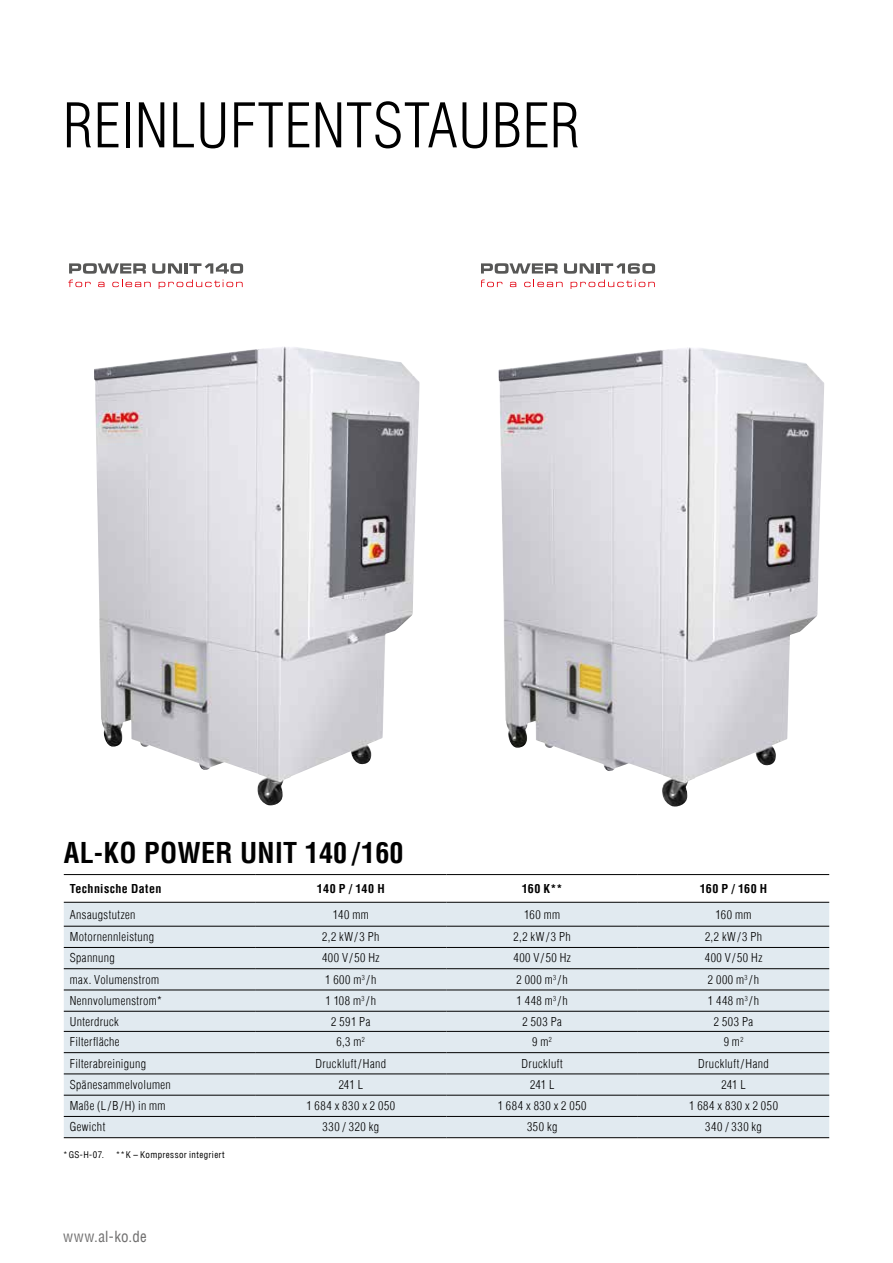
<style>
.page{position:relative;width:893px;height:1263px;background:#fff}
.page>*{position:absolute;margin:0;border:0;box-sizing:border-box;transform-origin:0 0}
.t1{font:300 condensed 60px "Helvetica Com";color:#000}
.t2{font:700 condensed 28.05px "Helvetica Com";letter-spacing:.01em;color:#000}
.t3{font:condensed 15px "Helvetica Com";letter-spacing:.015em;color:#706f6f}
.t4{font:300 condensed 12px "Helvetica Com";letter-spacing:.035em;color:#000}
.t5{font:700 condensed 12px "Helvetica Com";letter-spacing:.03em;color:#000}
.t6{font:condensed 9px "Helvetica Com";letter-spacing:.04em;color:#000}
</style>
<div class="page">
<img style="left:498px;top:347px;width:326px;height:460px">
<img style="left:94px;top:346px;width:326px;height:460px">
<svg style="left:482px;top:263px;width:173px;height:26px"></svg>
<svg style="left:68px;top:263px;width:175px;height:26px"></svg>
<svg style="left:64px;top:875px;width:765px;height:27px"></svg>
<div style="left:64px;top:903px;width:765px;height:234px;background:#e1eaf0"></div>
<hr style="left:64px;top:874px;width:191px;height:1px;background:#000">
<hr style="left:255px;top:874px;width:191px;height:1px;background:#000">
<hr style="left:446px;top:874px;width:192px;height:1px;background:#000">
<hr style="left:638px;top:874px;width:191px;height:1px;background:#000">
<hr style="left:64px;top:902px;width:191px;height:1px;background:#000">
<hr style="left:255px;top:902px;width:191px;height:1px;background:#000">
<hr style="left:446px;top:902px;width:192px;height:1px;background:#000">
<hr style="left:638px;top:902px;width:191px;height:1px;background:#000">
<hr style="left:64px;top:926px;width:191px;height:1px;background:#000">
<hr style="left:255px;top:926px;width:191px;height:1px;background:#000">
<hr style="left:446px;top:926px;width:192px;height:1px;background:#000">
<hr style="left:638px;top:926px;width:191px;height:1px;background:#000">
<hr style="left:64px;top:947px;width:191px;height:1px;background:#000">
<hr style="left:255px;top:947px;width:191px;height:1px;background:#000">
<hr style="left:446px;top:947px;width:192px;height:1px;background:#000">
<hr style="left:638px;top:947px;width:191px;height:1px;background:#000">
<hr style="left:64px;top:968px;width:191px;height:1px;background:#000">
<hr style="left:255px;top:968px;width:191px;height:1px;background:#000">
<hr style="left:446px;top:968px;width:192px;height:1px;background:#000">
<hr style="left:638px;top:968px;width:191px;height:1px;background:#000">
<hr style="left:64px;top:989px;width:191px;height:1px;background:#000">
<hr style="left:255px;top:989px;width:191px;height:1px;background:#000">
<hr style="left:446px;top:989px;width:192px;height:1px;background:#000">
<hr style="left:638px;top:989px;width:191px;height:1px;background:#000">
<hr style="left:64px;top:1011px;width:191px;height:1px;background:#000">
<hr style="left:255px;top:1011px;width:191px;height:1px;background:#000">
<hr style="left:446px;top:1011px;width:192px;height:1px;background:#000">
<hr style="left:638px;top:1011px;width:191px;height:1px;background:#000">
<hr style="left:64px;top:1031px;width:191px;height:1px;background:#000">
<hr style="left:255px;top:1031px;width:191px;height:1px;background:#000">
<hr style="left:446px;top:1031px;width:192px;height:1px;background:#000">
<hr style="left:638px;top:1031px;width:191px;height:1px;background:#000">
<hr style="left:64px;top:1052px;width:191px;height:1px;background:#000">
<hr style="left:255px;top:1052px;width:191px;height:1px;background:#000">
<hr style="left:446px;top:1052px;width:192px;height:1px;background:#000">
<hr style="left:638px;top:1052px;width:191px;height:1px;background:#000">
<hr style="left:64px;top:1073px;width:191px;height:1px;background:#000">
<hr style="left:255px;top:1073px;width:191px;height:1px;background:#000">
<hr style="left:446px;top:1073px;width:192px;height:1px;background:#000">
<hr style="left:638px;top:1073px;width:191px;height:1px;background:#000">
<hr style="left:64px;top:1095px;width:191px;height:1px;background:#000">
<hr style="left:255px;top:1095px;width:191px;height:1px;background:#000">
<hr style="left:446px;top:1095px;width:192px;height:1px;background:#000">
<hr style="left:638px;top:1095px;width:191px;height:1px;background:#000">
<hr style="left:64px;top:1116px;width:191px;height:1px;background:#000">
<hr style="left:255px;top:1116px;width:191px;height:1px;background:#000">
<hr style="left:446px;top:1116px;width:192px;height:1px;background:#000">
<hr style="left:638px;top:1116px;width:191px;height:1px;background:#000">
<hr style="left:64px;top:1137px;width:191px;height:1px;background:#000">
<hr style="left:255px;top:1137px;width:191px;height:1px;background:#000">
<hr style="left:446px;top:1137px;width:192px;height:1px;background:#000">
<hr style="left:638px;top:1137px;width:191px;height:1px;background:#000">
<h1 class="t1" style="left:63px;top:88px;width:60px">Reinluftentstauber</h1>
<h2 class="t2" style="left:64px;top:834px;width:191px">AL-KOPOWER UNIT</h2>
<h2 class="t2" style="left:305px;top:834px;width:100px">140 /160</h2>
<p class="t5" style="left:70px;top:880px;width:93px">Technische Daten</p>
<p class="t5" style="left:317px;top:880px;width:69px">140 P / 140 H</p>
<p class="t5" style="left:522px;top:880px;width:42px">160 K**</p>
<p class="t5" style="left:700px;top:880px;width:69px">160 P / 160 H</p>
<p class="t4" style="left:70px;top:906px;width:67px">Ansaugstutzen</p>
<p class="t4" style="left:333px;top:906px;width:37px">140 mm</p>
<p class="t4" style="left:524px;top:906px;width:37px">160 mm</p>
<p class="t4" style="left:716px;top:906px;width:37px">160 mm</p>
<p class="t4" style="left:70px;top:929px;width:86px">Motornennleistung</p>
<p class="t4" style="left:322px;top:929px;width:59px">2,2 kW / 3 Ph</p>
<p class="t4" style="left:514px;top:929px;width:59px">2,2 kW / 3 Ph</p>
<p class="t4" style="left:705px;top:929px;width:59px">2,2 kW / 3 Ph</p>
<p class="t4" style="left:70px;top:950px;width:47px">Spannung</p>
<p class="t4" style="left:322px;top:950px;width:59px">400 V / 50 Hz</p>
<p class="t4" style="left:513px;top:950px;width:59px">400 V / 50 Hz</p>
<p class="t4" style="left:705px;top:950px;width:59px">400 V / 50 Hz</p>
<p class="t4" style="left:70px;top:972px;width:91px">max. Volumenstrom</p>
<p class="t4" style="left:325px;top:972px;width:53px">1 600 m<sup>3</sup> / h</p>
<p class="t4" style="left:516px;top:972px;width:53px">2 000 m<sup>3</sup> / h</p>
<p class="t4" style="left:708px;top:972px;width:53px">2 000 m<sup>3</sup> / h</p>
<p class="t4" style="left:70px;top:993px;width:93px">Nennvolumenstrom*</p>
<p class="t4" style="left:325px;top:993px;width:52px">1 108 m<sup>3</sup> / h</p>
<p class="t4" style="left:516px;top:993px;width:53px">1 448 m<sup>3</sup> / h</p>
<p class="t4" style="left:708px;top:993px;width:53px">1 448 m<sup>3</sup> / h</p>
<p class="t4" style="left:70px;top:1014px;width:51px">Unterdruck</p>
<p class="t4" style="left:331px;top:1014px;width:41px">2 591 Pa</p>
<p class="t4" style="left:522px;top:1014px;width:41px">2 503 Pa</p>
<p class="t4" style="left:714px;top:1014px;width:41px">2 503 Pa</p>
<p class="t4" style="left:70px;top:1034px;width:51px">Filterfläche</p>
<p class="t4" style="left:337px;top:1034px;width:30px">6,3 m<sup>2</sup></p>
<p class="t4" style="left:532px;top:1034px;width:21px">9 m<sup>2</sup></p>
<p class="t4" style="left:724px;top:1034px;width:21px">9 m<sup>2</sup></p>
<p class="t4" style="left:70px;top:1056px;width:78px">Filterabreinigung</p>
<p class="t4" style="left:316px;top:1056px;width:72px">Druckluft / Hand</p>
<p class="t4" style="left:522px;top:1056px;width:43px">Druckluft</p>
<p class="t4" style="left:698px;top:1056px;width:72px">Druckluft / Hand</p>
<p class="t4" style="left:70px;top:1077px;width:103px">Spänesammelvolumen</p>
<p class="t4" style="left:339px;top:1077px;width:26px">241 L</p>
<p class="t4" style="left:530px;top:1077px;width:26px">241 L</p>
<p class="t4" style="left:721px;top:1077px;width:26px">241 L</p>
<p class="t4" style="left:70px;top:1098px;width:97px">Maße (L / B / H) in mm</p>
<p class="t4" style="left:306px;top:1098px;width:90px">1 684 x 830 x 2 050</p>
<p class="t4" style="left:498px;top:1098px;width:90px">1 684 x 830 x 2 050</p>
<p class="t4" style="left:689px;top:1098px;width:90px">1 684 x 830 x 2 050</p>
<p class="t4" style="left:70px;top:1119px;width:37px">Gewicht</p>
<p class="t4" style="left:323px;top:1119px;width:58px">330 / 320 kg</p>
<p class="t4" style="left:527px;top:1119px;width:32px">350 kg</p>
<p class="t4" style="left:705px;top:1119px;width:58px">340 / 330 kg</p>
<p class="t6" style="left:63px;top:1149px;width:42px">* GS-H-07.</p>
<p class="t6" style="left:116px;top:1149px;width:111px">** K – Kompressor integriert</p>
<p class="t3" style="left:63px;top:1227px;width:85px">www.al-ko.de</p>
</div>
